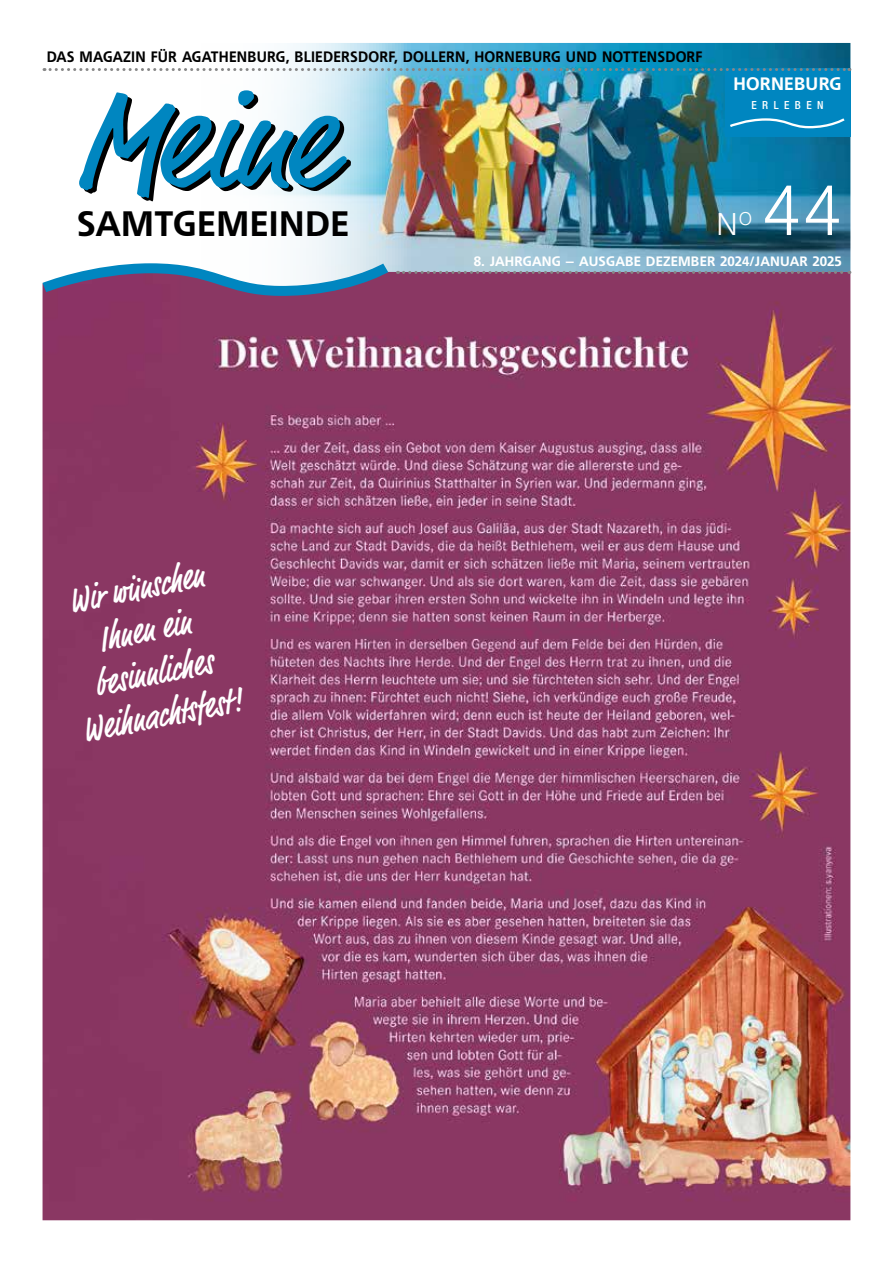
<style>
.page{position:relative;width:893px;height:1263px;background:#fff}
.page>*{position:absolute;margin:0;border:0;box-sizing:border-box;transform-origin:0 0}
.t1{font:300 67.5px "Europa SB";color:#fff}
.t2{font:500 condensed 36px/43.2px "Market Pro";color:#fff;text-align:center}
.t3{font:500 35.1px "Freeborn SB";letter-spacing:.015em;color:#000}
.t4{font:300 30px "Europa SB";color:#fff}
.t5{font:500 17.85px "Freeborn SB";letter-spacing:.015em;color:#fff}
.t6{font:500 15px "Freeborn SB";letter-spacing:.015em;color:#000;scale:.95 1}
.t7{font:500 13.5px "Freeborn SB";letter-spacing:.015em;color:#fff}
.t8{font:500 condensed 11.1px "Helvetica Neue LT Std";letter-spacing:.49em;color:#fff}
</style>
<div class="page">
<img style="left:43px;top:302px;width:807px;height:918px">
<img style="left:43px;top:43px;width:807px;height:215px">
<div style="left:725px;top:68px;width:125px;height:68px;background:#0086c0"></div>
<svg style="left:730px;top:118px;width:115px;height:11px"></svg>
<svg style="left:44px;top:68px;width:806px;height:3px"></svg>
<svg style="left:42px;top:258px;width:808px;height:44px;background:#8f7598"></svg>
<svg style="left:79px;top:90px;width:272px;height:111px"></svg>
<p class="t6" style="left:47px;top:48px;width:692px">DAS MAGAZIN FÜR AGATHENBURG, BLIEDERSDORF, DOLLERN, HORNEBURG UND NOTTENSDORF</p>
<p class="t5" style="left:733px;top:73px;width:110px">HORNEBURG</p>
<p class="t8" style="left:751px;top:98px;width:74px">ERLEBEN</p>
<h3 class="t3" style="left:77px;top:204px;width:274px">SAMTGEMEINDE</h3>
<h3 class="t4" style="left:716px;top:206px;width:38px">N<sup>O</sup></h3>
<h1 class="t1" style="left:762px;top:170px;width:82px">44</h1>
<h2 class="t2" style="left:54px;top:583px;width:164px;rotate:-11deg">Wir wünschen<br>Ihnen ein besinnliches<br>Weihnachtsfest!</h2>
<p class="t7" style="left:474px;top:253px;width:370px">8. JAHRGANG – AUSGABE DEZEMBER 2024/JANUAR 2025</p>
</div>
